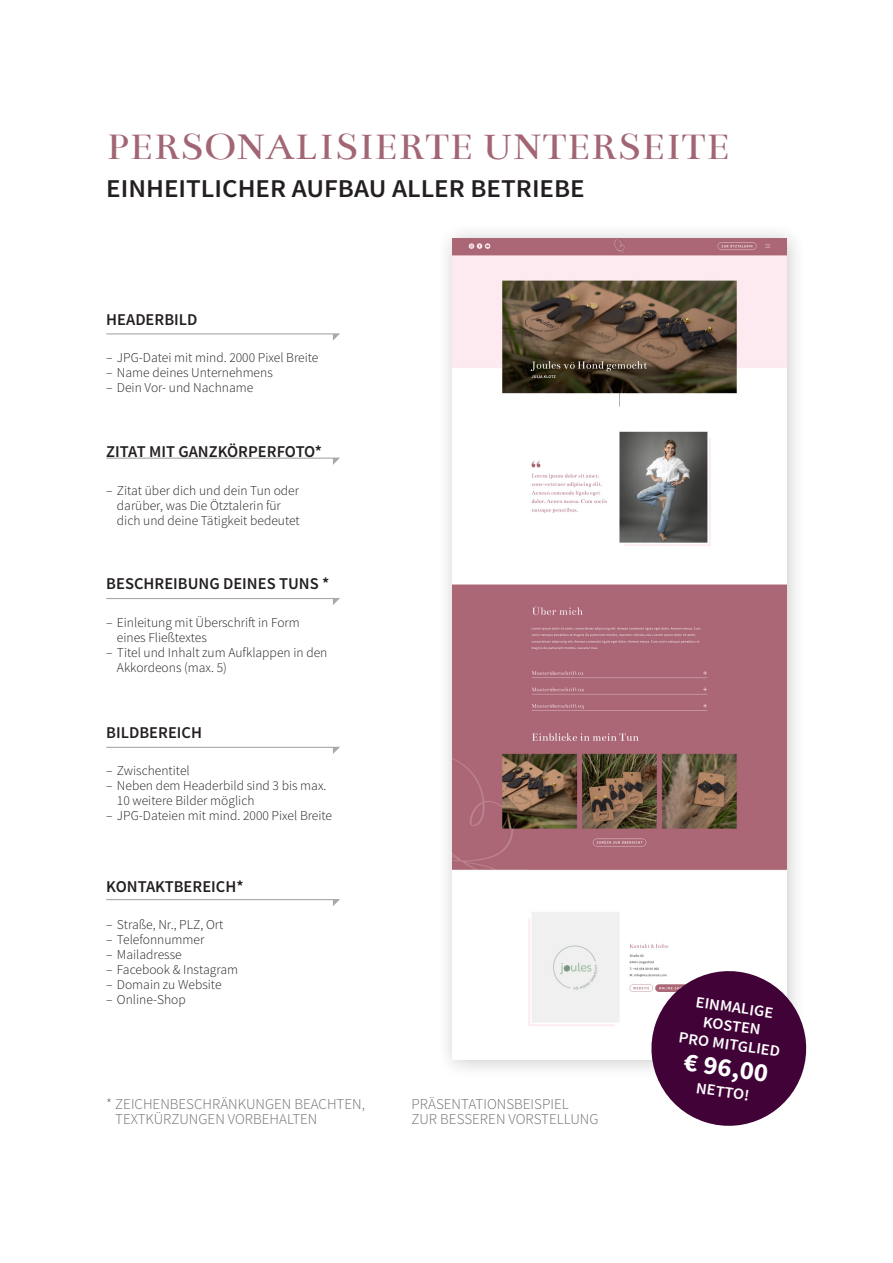
<style>
.page{position:relative;width:893px;height:1263px;background:#fff}
.page>*{position:absolute;margin:0;border:0;box-sizing:border-box;transform-origin:0 0}
.t1{font:39.9px "Bentham";letter-spacing:.005em;color:#a26573;scale:1.05 1}
.t2{font:600 25.65px "Source Sans Pro";color:#231f20;scale:1.05 1}
.t3{font:25.65px "Source Sans Variable";color:#fff;scale:1.05 1}
.t4{font:600 16.5px "Source Sans Pro";color:#231f20}
.t5{font:600 15.75px "Source Sans Pro";color:#fff;scale:1.05 1}
.t6{font:300 15px "Source Sans Pro";color:#6c6d70}
.t7{font:300 13.5px/15px "Source Sans Pro";color:#231f20}
.s1{color:#fff}
</style>
<div class="page">
<div style="left:436px;top:222px;width:371px;height:857px;background:#231f20;opacity:.25"></div>
<img style="left:453px;top:238px;width:334px;height:821px">
<svg style="left:106px;top:458px;width:234px;height:7px"></svg>
<svg style="left:106px;top:598px;width:234px;height:7px"></svg>
<svg style="left:106px;top:747px;width:234px;height:7px"></svg>
<svg style="left:106px;top:899px;width:234px;height:7px"></svg>
<svg style="left:106px;top:333px;width:234px;height:8px"></svg>
<svg style="left:642px;top:962px;width:165px;height:164px"></svg>
<p class="t1" style="left:106px;top:125px;width:595px">PERSONALISIERTE UNTERSEITE</p>
<p class="t2" style="left:106px;top:172px;width:457px">EINHEITLICHER AUFBAU ALLER BETRIEBE</p>
<p class="t4" style="left:106px;top:309px;width:93px">HEADERBILD</p>
<p class="t7" style="left:106px;top:350px;width:214px">– JPG-Datei mit mind. 2000 Pixel Breite</p>
<p class="t7" style="left:106px;top:365px;width:168px">– Name deines Unternehmens</p>
<p class="t7" style="left:106px;top:380px;width:148px">– Dein Vor- und Nachname</p>
<p class="t4" style="left:106px;top:441px;width:217px">ZITAT MIT GANZKÖRPERFOTO*</p>
<p class="t7" style="left:117px;top:483px;width:184px;text-indent:-11px">– Zitat über dich und dein Tun oder darüber, was Die Ötztalerin für dich und deine Tätigkeit bedeutet</p>
<p class="t4" style="left:106px;top:573px;width:224px">BESCHREIBUNG DEINES TUNS *</p>
<p class="t7" style="left:117px;top:615px;width:184px;text-indent:-11px">– Einleitung mit Überschrift in Form eines Fließtextes</p>
<p class="t7" style="left:117px;top:645px;width:212px;text-indent:-11px">– Titel und Inhalt zum Aufklappen in den<br>Akkordeons (max. 5)</p>
<p class="t4" style="left:106px;top:722px;width:97px">BILDBEREICH</p>
<p class="t7" style="left:106px;top:763px;width:85px">– Zwischentitel</p>
<p class="t7" style="left:117px;top:778px;width:211px;text-indent:-11px">– Neben dem Headerbild sind 3 bis max.<br>10 weitere Bilder möglich</p>
<p class="t7" style="left:106px;top:808px;width:227px">– JPG-Dateien mit mind. 2000 Pixel Breite</p>
<p class="t4" style="left:106px;top:876px;width:139px">KONTAKTBEREICH*</p>
<p class="t7" style="left:106px;top:917px;width:119px">– Straße, Nr., PLZ, Ort</p>
<p class="t7" style="left:106px;top:932px;width:99px">– Telefonnummer</p>
<p class="t7" style="left:106px;top:947px;width:77px">– Mailadresse</p>
<p class="t7" style="left:106px;top:962px;width:133px">– Facebook &amp; Instagram</p>
<p class="t7" style="left:106px;top:977px;width:117px">– Domain zu Website</p>
<p class="t7" style="left:106px;top:992px;width:81px">– Online-Shop</p>
<p class="t6" style="left:106px;top:1095px;width:260px">* ZEICHENBESCHRÄNKUNGEN BEACHTEN,</p>
<p class="t6" style="left:106px;top:1110px;width:213px"><span class="s1">*</span> TEXTKÜRZUNGEN VORBEHALTEN</p>
<p class="t6" style="left:411px;top:1095px;width:159px">PRÄSENTATIONSBEISPIEL</p>
<p class="t6" style="left:411px;top:1110px;width:189px">ZUR BESSEREN VORSTELLUNG</p>
<p class="t5" style="left:697px;top:992px;width:76px;rotate:8deg">EINMALIGE</p>
<p class="t5" style="left:705px;top:1012px;width:57px;rotate:8deg">KOSTEN</p>
<p class="t5" style="left:680px;top:1027px;width:99px;rotate:8deg">PRO MITGLIED</p>
<p class="t3" style="left:686px;top:1046px;width:82px;rotate:8deg">€ 96,00</p>
<p class="t5" style="left:698px;top:1078px;width:53px;rotate:8deg">NETTO!</p>
</div>
